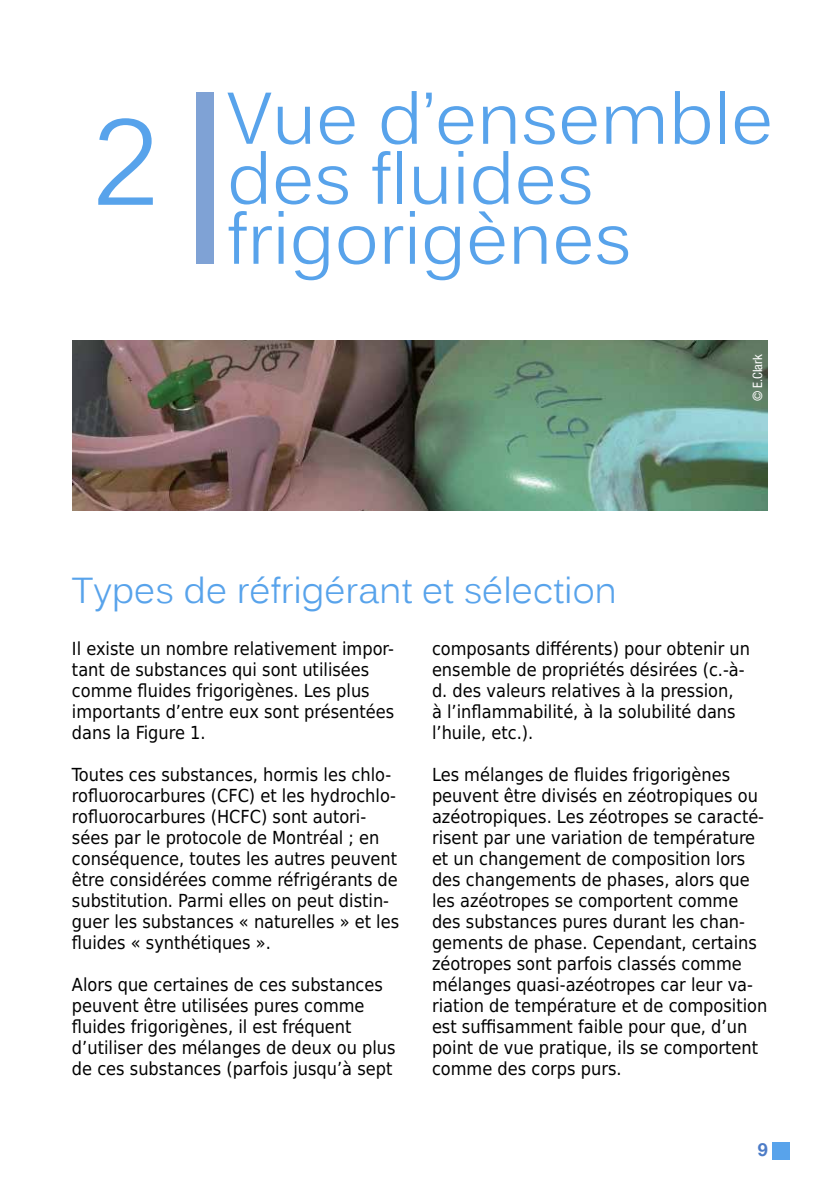
<style>
.page{position:relative;width:840px;height:1191px;background:#fff}
.page>*{position:absolute;margin:0;border:0;box-sizing:border-box;transform-origin:0 0}
.t1{font:120px "Kalinga";color:#58a3eb}
.t2{font:72px/60px "Kalinga";color:#58a3eb}
.t3{font:36px "Kalinga";color:#58a3eb}
.t4{font:18px/21px "DejaVu Sans Condensed";color:#000}
.t5{font:700 18px "Helvetica Neue LT Com";color:#4d7cc7}
.t6{font:condensed 12.8px "Helvetica Neue LT Com";color:#fff}
</style>
<div class="page">
<div style="left:196px;top:92px;width:18px;height:172px;background:#7fa2d5"></div>
<img style="left:72px;top:340px;width:695px;height:170px">
<div style="left:772px;top:1142px;width:17px;height:17px;background:#58a3eb"></div>
<h1 class="t1" style="left:92px;top:85px;width:68px">2</h1>
<h2 class="t2" style="left:227px;top:95px;width:547px">Vue d’ensemble des fluides frigorigènes</h2>
<p class="t6" style="left:749px;top:401px;width:48px;rotate:-90deg">© E.Clark</p>
<h3 class="t3" style="left:72px;top:567px;width:546px">Types de réfrigérant et sélection</h3>
<p class="t4" style="left:72px;top:637px;width:323px">Il existe un nombre relativement impor&shy;tant de substances qui sont utilisées comme fluides frigorigènes. Les plus importants d’entre eux sont présentées dans la Figure 1.</p>
<p class="t4" style="left:72px;top:763px;width:328px">Toutes ces substances, hormis les chlo&shy;rofluorocarbures (CFC) et les hydrochlo&shy;rofluorocarbures (HCFC) sont autori&shy;sées par le protocole de Montréal ; en conséquence, toutes les autres peuvent être considérées comme réfrigérants de substitution. Parmi elles on peut distin&shy;guer les substances « naturelles » et les fluides « synthétiques ».</p>
<p class="t4" style="left:72px;top:973px;width:325px">Alors que certaines de ces substances peuvent être utilisées pures comme fluides frigorigènes, il est fréquent d’utiliser des mélanges de deux ou plus de ces substances (parfois jusqu’à sept</p>
<p class="t4" style="left:432px;top:637px;width:319px">composants différents) pour obtenir un ensemble de propriétés désirées (c.-à&shy;d. des valeurs relatives à la pression,<br>à l’inflammabilité, à la solubilité dans l’huile, etc.).</p>
<p class="t4" style="left:432px;top:763px;width:337px">Les mélanges de fluides frigorigènes peuvent être divisés en zéotropiques ou azéotropiques. Les zéotropes se caracté&shy;risent par une variation de température et un changement de composition lors des changements de phases, alors que les azéotropes se comportent comme des substances pures durant les chan&shy;gements de phase. Cependant, certains zéotropes sont parfois classés comme mélanges quasi-azéotropes car leur va&shy;riation de température et de composition est suffisamment faible pour que, d’un point de vue pratique, ils se comportent comme des corps purs.</p>
<p class="t5" style="left:757px;top:1137px;width:12px">9</p>
</div>
